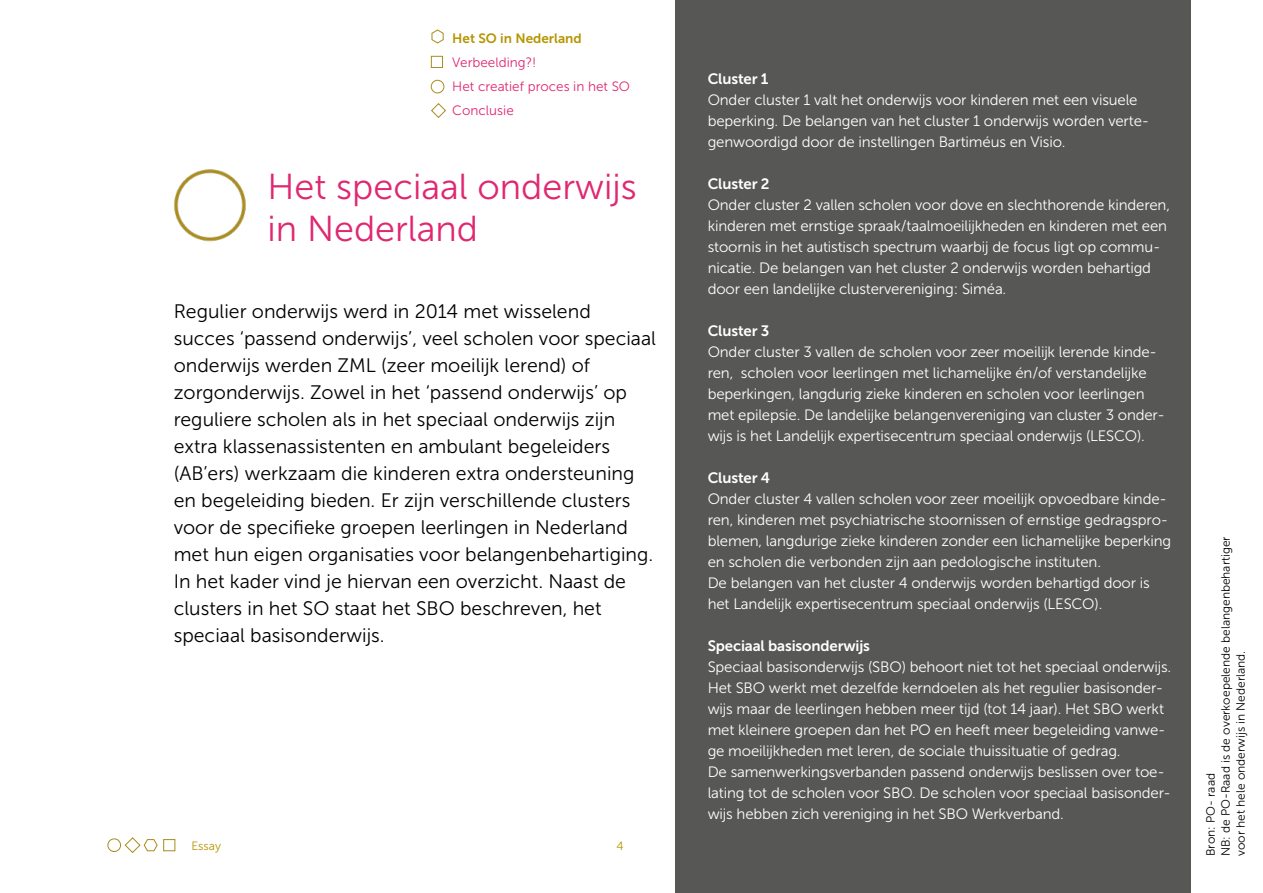
<style>
.page{position:relative;width:1263px;height:893px;background:#fff}
.page>*{position:absolute;margin:0;border:0;box-sizing:border-box;transform-origin:0 0}
.t1{font:36px/42px "Museo Sans 300";color:#e02771}
.t2{font:19.5px/27px "Museo Sans 300";color:#000}
.t3{font:15px/21px "Museo Sans 300";letter-spacing:-.01em;color:#fff}
.t4{font:15px "Museo Sans 700";letter-spacing:-.01em;color:#fff}
.t5{font:13.5px/24px "Museo Sans 300";color:#e02771}
.t6{font:13.5px "Museo Sans 700";color:#b69500}
.t7{font:12px/15px "Museo Sans 300";color:#000}
.t8{font:12px "Museo Sans 300";color:#b69500}
</style>
<div class="page">
<div style="left:108px;top:838px;width:13px;height:14px;border:1px solid #a88c20;border-radius:50%"></div>
<svg style="left:124px;top:837px;width:51px;height:16px"></svg>
<div style="left:675px;top:0;width:515px;height:893px;background:#575756"></div>
<svg style="left:431px;top:103px;width:15px;height:15px"></svg>
<svg style="left:430px;top:29px;width:14px;height:39px"></svg>
<div style="left:431px;top:80px;width:13px;height:13px;border:1px solid #a88c20;border-radius:50%"></div>
<img style="left:174px;top:169px;width:72px;height:73px">
<p class="t6" style="left:452px;top:31px;width:131px">Het SO in Nederland</p>
<p class="t5" style="left:452px;top:50px;width:179px">Verbeelding?!<br>Het creatief proces in het SO<br>Conclusie</p>
<h1 class="t1" style="left:268px;top:166px;width:371px">Het speciaal onderwijs in Nederland</h1>
<p class="t2" style="left:174px;top:298px;width:484px">Regulier onderwijs werd in 2014 met wisselend succes ‘passend onderwijs’, veel scholen voor speciaal onderwijs werden ZML (zeer moeilijk lerend) of zorgonderwijs. Zowel in het ‘passend onderwijs’ op reguliere scholen als in het speciaal onderwijs zijn extra klassenassistenten en ambulant begeleiders (AB’ers) werkzaam die kinderen extra ondersteuning en begeleiding bieden. Er zijn verschillende clusters voor de specifieke groepen leerlingen in Nederland met hun eigen organisaties voor belangenbehartiging.<br>In het kader vind je hiervan een overzicht. Naast de clusters in het SO staat het SBO beschreven, het speciaal basisonderwijs.</p>
<p class="t8" style="left:191px;top:839px;width:31px">Essay</p>
<p class="t8" style="left:617px;top:839px;width:9px">4</p>
<p class="t4" style="left:708px;top:70px;width:62px">Cluster 1</p>
<p class="t3" style="left:708px;top:89px;width:443px">Onder cluster 1 valt het onderwijs voor kinderen met een visuele beperking. De belangen van het cluster 1 onderwijs worden verte&shy;genwoordigd door de instellingen Bartiméus en Visio.</p>
<p class="t4" style="left:708px;top:175px;width:63px">Cluster 2</p>
<p class="t3" style="left:708px;top:194px;width:464px">Onder cluster 2 vallen scholen voor dove en slechthorende kinderen, kinderen met ernstige spraak/taalmoeilijkheden en kinderen met een stoornis in het autistisch spectrum waarbij de focus ligt op commu&shy;nicatie. De belangen van het cluster 2 onderwijs worden behartigd door een landelijke clustervereniging: Siméa.</p>
<p class="t4" style="left:708px;top:322px;width:63px">Cluster 3</p>
<p class="t3" style="left:708px;top:341px;width:459px">Onder cluster 3 vallen de scholen voor zeer moeilijk lerende kinde&shy;ren, scholen voor leerlingen met lichamelijke én/of verstandelijke beperkingen, langdurig zieke kinderen en scholen voor leerlingen met epilepsie. De landelijke belangenvereniging van cluster 3 onder&shy;wijs is het Landelijk expertisecentrum speciaal onderwijs (LESCO).</p>
<p class="t4" style="left:708px;top:469px;width:64px">Cluster 4</p>
<p class="t3" style="left:708px;top:488px;width:465px">Onder cluster 4 vallen scholen voor zeer moeilijk opvoedbare kinde&shy;ren, kinderen met psychiatrische stoornissen of ernstige gedragspro&shy;blemen, langdurige zieke kinderen zonder een lichamelijke beperking en scholen die verbonden zijn aan pedologische instituten.<br>De belangen van het cluster 4 onderwijs worden behartigd door is het Landelijk expertisecentrum speciaal onderwijs (LESCO).</p>
<p class="t4" style="left:708px;top:637px;width:164px">Speciaal basisonderwijs</p>
<p class="t3" style="left:708px;top:656px;width:465px">Speciaal basisonderwijs (SBO) behoort niet tot het speciaal onderwijs.<br>Het SBO werkt met dezelfde kerndoelen als het regulier basisonder&shy;wijs maar de leerlingen hebben meer tijd (tot 14 jaar). Het SBO werkt met kleinere groepen dan het PO en heeft meer begeleiding vanwe&shy;ge moeilijkheden met leren, de sociale thuissituatie of gedrag.<br>De samenwerkingsverbanden passend onderwijs beslissen over toe&shy;lating tot de scholen voor SBO. De scholen voor speciaal basisonder&shy;wijs hebben zich vereniging in het SBO Werkverband.</p>
<p class="t7" style="left:1203px;top:856px;width:321px;rotate:-90deg">Bron: PO- raad<br>NB: de PO-Raad is de overkoepelende belangenbehartiger voor het hele onderwijs in Nederland.</p>
</div>
